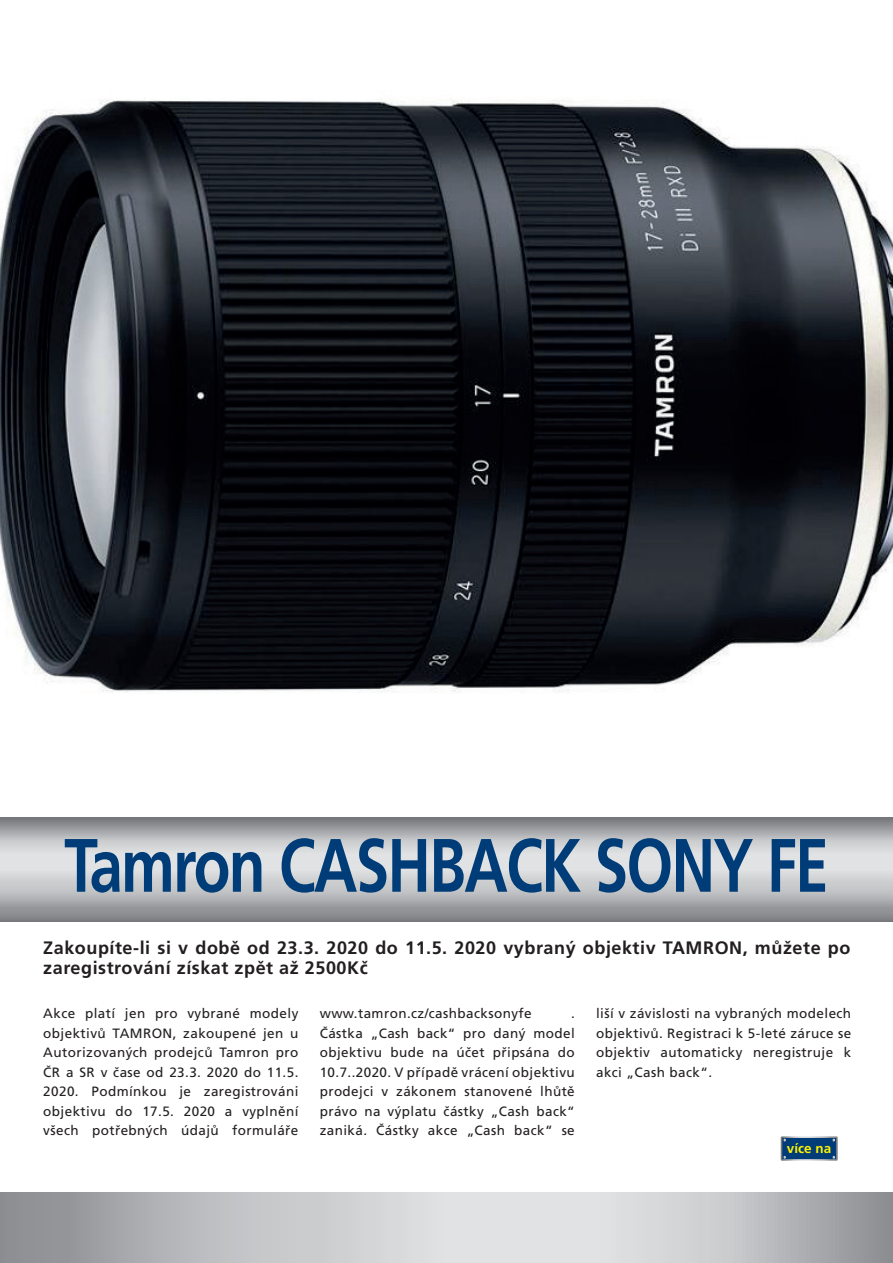
<style>
.page{position:relative;width:893px;height:1263px;background:#fff}
.page>*{position:absolute;margin:0;border:0;box-sizing:border-box;transform-origin:0 0}
.t1{font:700 75.45px "Frutiger CE";letter-spacing:-.03em;color:#003d78;scale:.8 1}
.t2{font:700 18px/19.5px "Frutiger CE";letter-spacing:.03em;color:#231f20}
.t3{font:13.5px/19.5px "Frutiger CE";letter-spacing:.03em;color:#231f20;text-align:justify}
.t4{font:700 13.5px "Frutiger CE";color:#fff101}
</style>
<div class="page">
<img style="left:0;top:99px;width:893px;height:594px">
<svg style="left:0;top:817px;width:893px;height:104px;background:#b9babc"></svg>
<svg style="left:0;top:1193px;width:893px;height:70px;background:#c1c2c5"></svg>
<div style="left:781px;top:1137px;width:56px;height:23px;background:#003d78"></div>
<div style="left:781px;top:1136px;width:57px;height:25px;border:2px solid #fff"></div>
<h1 class="t1" style="left:64px;top:822px;width:957px">Tamron CASHBACK SONY FE</h1>
<h2 class="t2" style="left:43px;top:938px;width:809px">Zakoupíte-li si v době od 23.3. 2020 do 11.5. 2020 vybraný objektiv TAMRON, můžete po zaregistrování získat zpět až 2500Kč</h2>
<p class="t3" style="left:43px;top:1004px;width:257px">Akce platí jen pro vybrané modely objektivů TAMRON, zakoupené jen u Autorizovaných prodejců Tamron pro ČR a SR v čase od 23.3. 2020 do 11.5.<br>2020. Podmínkou je zaregistrováni objektivu do 17.5. 2020 a vyplnění všech potřebných údajů formuláře</p>
<p class="t3" style="left:320px;top:1004px;width:213px">www.tamron.cz/cashbacksonyfe</p>
<p class="t3" style="left:320px;top:1004px;width:257px;text-indent:251px">.<br>Částka „Cash back“ pro daný model objektivu bude na účet připsána do 10.7..2020. V případě vrácení objektivu prodejci v zákonem stanovené lhůtě právo na výplatu částky „Cash back“ zaniká. Částky akce „Cash back“ se</p>
<p class="t3" style="left:596px;top:1004px;width:257px">liší v závislosti na vybraných modelech objektivů. Registraci k 5-leté záruce se objektiv automaticky neregistruje k akci „Cash back“.</p>
<p class="t4" style="left:787px;top:1140px;width:46px">více na</p>
</div>
